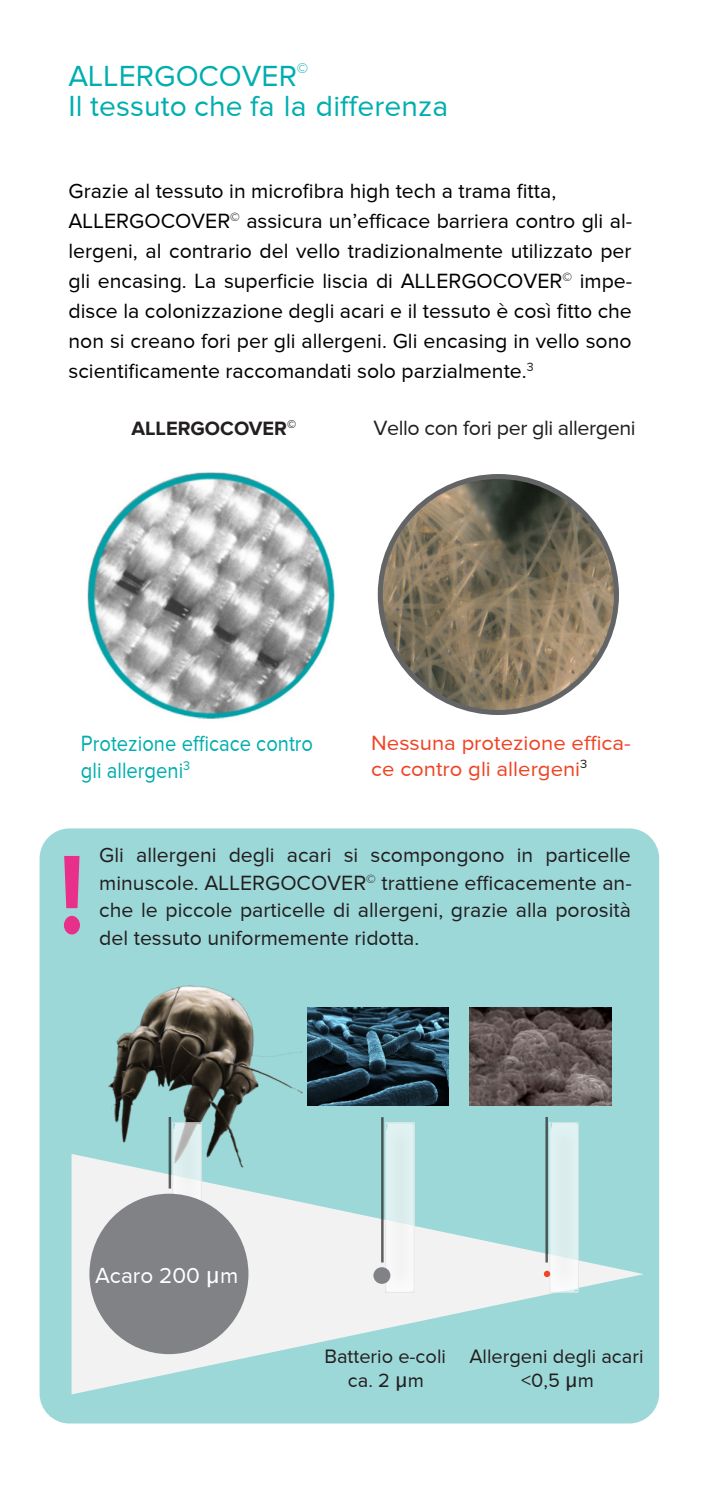
<style>
.page{position:relative;width:710px;height:1489px;background:#fff}
.page>*{position:absolute;margin:0;border:0;box-sizing:border-box;transform-origin:0 0}
.t1{font:700 116px "Proxima Nova";color:#e8308a;scale:.86 1}
.t2{font:30px/30px "Proxima Nova";letter-spacing:.005em;color:#00aeaf}
.t3{font:22.75px/27px "Proxima Nova";color:#00aeaf;scale:.89 1}
.t4{font:22.5px "Proxima Nova";color:#fff}
.t5{font:21.25px/30px "Proxima Nova";color:#000}
.t6{font:21.25px/27.5px "Proxima Nova";color:#231f20;text-align:justify}
.t7{font:21.25px/25.5px "Proxima Nova";color:#ef4425;scale:1.04 1}
.t8{font:21.25px "Proxima Nova";letter-spacing:-.02em;color:#231f20}
.t9{font:20px/24px "Proxima Nova";color:#231f20;text-align:center}
.t10{font:700 20px "Proxima Nova";color:#231f20}
.s1{font-family:"Lucida Grande"}
</style>
<div class="page">
<div style="left:40px;top:828px;width:618px;height:595px;background:#9dd8d9;border-radius:30px"></div>
<svg style="left:71px;top:1154px;width:572px;height:240px"></svg>
<img style="left:380px;top:476px;width:236px;height:236px;border-radius:50%">
<div style="left:377px;top:474px;width:241px;height:241px;border:5px solid #636466;border-radius:50%"></div>
<img style="left:109px;top:985px;width:193px;height:182px">
<img style="left:548px;top:1122px;width:30px;height:170px">
<hr style="left:545px;top:1117px;width:2px;height:145px;background:#231f20">
<img style="left:172px;top:1122px;width:30px;height:78px">
<hr style="left:168px;top:1117px;width:3px;height:71px;background:#231f20">
<img style="left:469px;top:1008px;width:142px;height:97px">
<div style="left:89px;top:1193px;width:159px;height:161px;background:#808285;border-radius:50%"></div>
<svg style="left:543px;top:1270px;width:7px;height:7px"></svg>
<img style="left:307px;top:1007px;width:141px;height:98px">
<img style="left:385px;top:1122px;width:29px;height:170px">
<hr style="left:381px;top:1117px;width:2px;height:145px;background:#231f20">
<div style="left:373px;top:1267px;width:17px;height:17px;background:#808285;border-radius:50%"></div>
<img style="left:87px;top:472px;width:248px;height:247px">
<h2 class="t2" style="left:68px;top:62px;width:381px">ALLERGOCOVER<sup>©<br></sup>Il tessuto che fa la differenza</h2>
<p class="t5" style="left:68px;top:177px;width:565px">Grazie al tessuto in microfibra high tech a trama fitta, ALLERGOCOVER<sup>©</sup> assicura un’efficace barriera contro gli al&shy;lergeni, al contrario del vello tradizionalmente utilizzato per gli encasing. La superficie liscia di ALLERGOCOVER<sup>©</sup> impe&shy;disce la colonizzazione degli acari e il tessuto è così fitto che non si creano fori per gli allergeni. Gli encasing in vello sono scientificamente raccomandati solo parzialmente.<sup>3</sup></p>
<p class="t10" style="left:131px;top:419px;width:166px">ALLERGOCOVER<sup>©</sup></p>
<p class="t8" style="left:373px;top:418px;width:264px">Vello con fori per gli allergeni</p>
<p class="t3" style="left:81px;top:730px;width:262px">Protezione efficace contro gli allergeni<sup>3</sup></p>
<p class="t7" style="left:371px;top:731px;width:251px">Nessuna protezione effica&shy;ce contro gli allergeni<sup>3</sup></p>
<h1 class="t1" style="left:59px;top:841px;width:31px">!</h1>
<p class="t6" style="left:99px;top:842px;width:533px">Gli allergeni degli acari si scompongono in particelle minuscole. ALLERGOCOVER<sup>©</sup> trattiene efficacemente an&shy;che le piccole particelle di allergeni, grazie alla porosità del tessuto uniformemente ridotta.</p>
<p class="t4" style="left:95px;top:1265px;width:145px">Acaro 200 <span class="s1">µ</span>m</p>
<p class="t9" style="left:324px;top:1345px;width:123px">Batterio e-coli ca. 2 <span class="s1">µ</span>m</p>
<p class="t9" style="left:469px;top:1345px;width:175px">Allergeni degli acari &lt;0,5 <span class="s1">µ</span>m</p>
</div>
